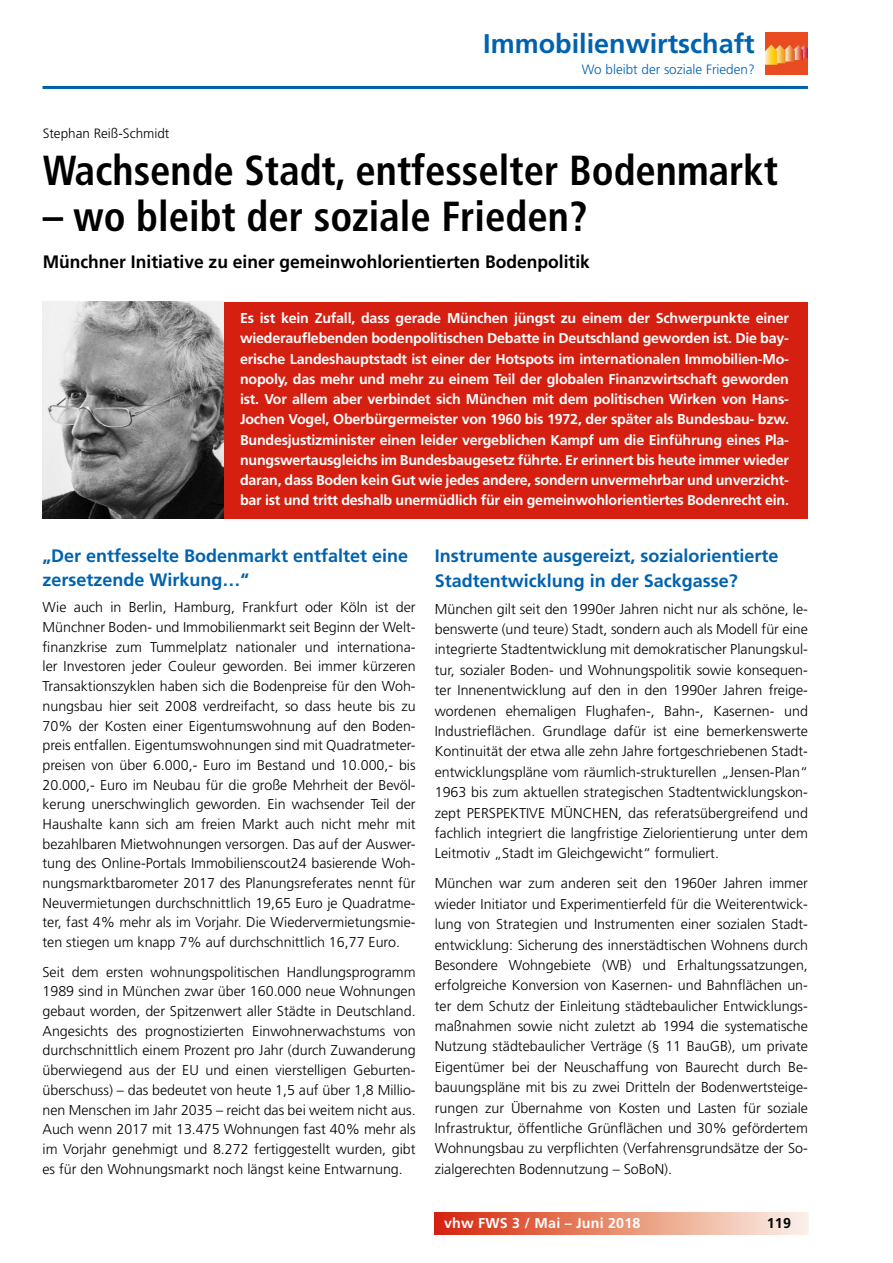
<style>
.page{position:relative;width:893px;height:1263px;background:#fff}
.page>*{position:absolute;margin:0;border:0;box-sizing:border-box;transform-origin:0 0}
.t1{font:700 condensed 42px "Frutiger LT";color:#000}
.t2{font:700 27px "Frutiger LT";color:#0062ae}
.t3{font:700 18px/24.9px "Frutiger LT";color:#0062ae}
.t4{font:700 18px "Frutiger LT";color:#000}
.t5{font:300 14.25px/19.6px "Frutiger LT";color:#000;text-align:justify}
.t6{font:700 14.25px/20.2px "Frutiger LT";letter-spacing:-.015em;color:#fff;text-align:justify}
.t7{font:700 14.25px "Frutiger LT";letter-spacing:.015em;color:#fff}
.t8{font:700 14.25px "Frutiger LT";color:#000}
.t9{font:300 13.5px "Frutiger LT";color:#0062ae}
.t10{font:300 13.5px "Frutiger CE";color:#000}
</style>
<div class="page">
<hr style="left:43px;top:86px;width:765px;height:3px;background:#0062ae">
<img style="left:765px;top:32px;width:43px;height:43px">
<div style="left:435px;top:1213px;width:373px;height:21px;background:linear-gradient(to right,#d52908,#fbf6e7)"></div>
<div style="left:434px;top:1212px;width:375px;height:23px;border:2px solid #fff"></div>
<div style="left:43px;top:302px;width:765px;height:217px;background:#d51f10"></div>
<img style="left:43px;top:302px;width:180px;height:217px">
<h2 class="t2" style="left:483px;top:27px;width:273px">Immobilienwirtschaft</h2>
<p class="t9" style="left:582px;top:62px;width:175px">Wo bleibt der soziale Frieden?</p>
<p class="t10" style="left:43px;top:126px;width:128px">Stephan Reiß-Schmidt</p>
<h1 class="t1" style="left:43px;top:145px;width:737px">Wachsende Stadt, entfesselter Bodenmarkt</h1>
<h1 class="t1" style="left:43px;top:192px;width:547px">– wo bleibt der soziale Frieden?</h1>
<p class="t4" style="left:43px;top:251px;width:549px">Münchner Initiative zu einer gemeinwohlorientierten Bodenpolitik</p>
<p class="t6" style="left:240px;top:308px;width:550px">Es ist kein Zufall, dass gerade München jüngst zu einem der Schwerpunkte einer wiederauflebenden bodenpolitischen Debatte in Deutschland geworden ist. Die bay&shy;erische Landeshauptstadt ist einer der Hotspots im internationalen Immobilien-Mo&shy;nopoly, das mehr und mehr zu einem Teil der globalen Finanzwirtschaft geworden ist. Vor allem aber verbindet sich München mit dem politischen Wirken von Hans-Jochen Vogel, Oberbürgermeister von 1960 bis 1972, der später als Bundesbau- bzw.<br>Bundesjustizminister einen leider vergeblichen Kampf um die Einführung eines Pla&shy;nungswertausgleichs im Bundesbaugesetz führte. Er erinnert bis heute immer wieder daran, dass Boden kein Gut wie jedes andere, sondern unvermehrbar und unverzicht&shy;bar ist und tritt deshalb unermüdlich für ein gemeinwohlorientiertes Bodenrecht ein.</p>
<p class="t3" style="left:435px;top:543px;width:345px">Instrumente ausgereizt, sozialorientierte<br>Stadtentwicklung in der Sackgasse?</p>
<p class="t5" style="left:435px;top:599px;width:375px;line-height:20.4px">München gilt seit den 1990er Jahren nicht nur als schöne, le&shy;benswerte (und teure) Stadt, sondern auch als Modell für eine integrierte Stadtentwicklung mit demokratischer Planungskul&shy;tur, sozialer Boden- und Wohnungspolitik sowie konsequen&shy;ter Innenentwicklung auf den in den 1990er Jahren freige&shy;wordenen ehemaligen Flughafen-, Bahn-, Kasernen- und Industrieflächen. Grundlage dafür ist eine bemerkenswerte Kontinuität der etwa alle zehn Jahre fortgeschriebenen Stadt&shy;entwicklungspläne vom räumlich-strukturellen „Jensen-Plan“ 1963 bis zum aktuellen strategischen Stadtentwicklungskon&shy;zept PERSPEKTIVE MÜNCHEN, das referatsübergreifend und fachlich integriert die langfristige Zielorientierung unter dem Leitmotiv „Stadt im Gleichgewicht“ formuliert.</p>
<p class="t5" style="left:435px;top:873px;width:375px;line-height:20.4px">München war zum anderen seit den 1960er Jahren immer wieder Initiator und Experimentierfeld für die Weiterentwick&shy;lung von Strategien und Instrumenten einer sozialen Stadt&shy;entwicklung: Sicherung des innerstädtischen Wohnens durch Besondere Wohngebiete (WB) und Erhaltungssatzungen, erfolgreiche Konversion von Kasernen- und Bahnflächen un&shy;ter dem Schutz der Einleitung städtebaulicher Entwicklungs&shy;maßnahmen sowie nicht zuletzt ab 1994 die systematische Nutzung städtebaulicher Verträge (§ 11 BauGB), um private Eigentümer bei der Neuschaffung von Baurecht durch Be&shy;bauungspläne mit bis zu zwei Dritteln der Bodenwertsteige&shy;rungen zur Übernahme von Kosten und Lasten für soziale Infrastruktur, öffentliche Grünflächen und 30% gefördertem Wohnungsbau zu verpflichten (Verfahrensgrundsätze der So&shy;zialgerechten Bodennutzung – SoBoN).</p>
<p class="t3" style="left:43px;top:544px;width:367px;line-height:24.2px">„Der entfesselte Bodenmarkt entfaltet eine zersetzende Wirkung…“</p>
<p class="t5" style="left:43px;top:598px;width:375px">Wie auch in Berlin, Hamburg, Frankfurt oder Köln ist der Münchner Boden- und Immobilienmarkt seit Beginn der Welt&shy;finanzkrise zum Tummelplatz nationaler und internationa&shy;ler Investoren jeder Couleur geworden. Bei immer kürzeren Transaktionszyklen haben sich die Bodenpreise für den Woh&shy;nungsbau hier seit 2008 verdreifacht, so dass heute bis zu 70% der Kosten einer Eigentumswohnung auf den Boden&shy;preis entfallen. Eigentumswohnungen sind mit Quadratmeter&shy;preisen von über 6.000,- Euro im Bestand und 10.000,- bis 20.000,- Euro im Neubau für die große Mehrheit der Bevöl&shy;kerung unerschwinglich geworden. Ein wachsender Teil der Haushalte kann sich am freien Markt auch nicht mehr mit bezahlbaren Mietwohnungen versorgen. Das auf der Auswer&shy;tung des Online-Portals Immobilienscout24 basierende Woh&shy;nungsmarktbarometer 2017 des Planungsreferates nennt für Neuvermietungen durchschnittlich 19,65 Euro je Quadratme&shy;ter, fast 4% mehr als im Vorjahr. Die Wiedervermietungsmie&shy;ten stiegen um knapp 7% auf durchschnittlich 16,77 Euro.</p>
<p class="t5" style="left:43px;top:962px;width:375px">Seit dem ersten wohnungspolitischen Handlungsprogramm 1989 sind in München zwar über 160.000 neue Wohnungen gebaut worden, der Spitzenwert aller Städte in Deutschland.<br>Angesichts des prognostizierten Einwohnerwachstums von durchschnittlich einem Prozent pro Jahr (durch Zuwanderung überwiegend aus der EU und einen vierstelligen Geburten&shy;überschuss) – das bedeutet von heute 1,5 auf über 1,8 Millio&shy;nen Menschen im Jahr 2035 – reicht das bei weitem nicht aus.<br>Auch wenn 2017 mit 13.475 Wohnungen fast 40% mehr als im Vorjahr genehmigt und 8.272 fertiggestellt wurden, gibt es für den Wohnungsmarkt noch längst keine Entwarnung.</p>
<p class="t7" style="left:444px;top:1215px;width:198px">vhw FWS 3 / Mai – Juni 2018</p>
<p class="t8" style="left:767px;top:1214px;width:26px">119</p>
</div>
